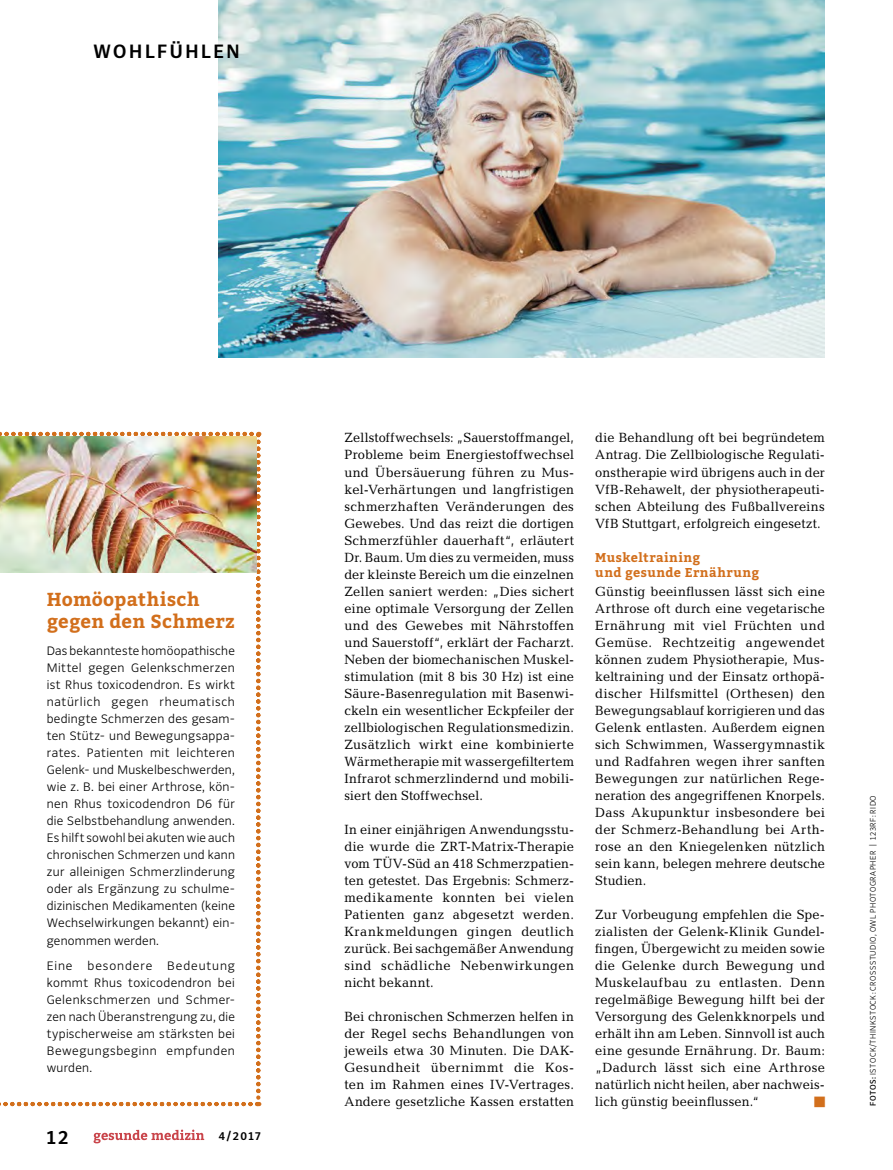
<style>
.page{position:relative;width:893px;height:1170px;background:#fff}
.page>*{position:absolute;margin:0;border:0;box-sizing:border-box;transform-origin:0 0}
.t1{font:500 21.3px "S Zo Sans";letter-spacing:.12em;color:#000}
.t2{font:700 18.75px/21.3px "Bitter";letter-spacing:.015em;color:#d26f1c}
.t3{font:13.5px/17px "Candida Std";letter-spacing:.015em;color:#000;text-align:justify;scale:.95 1}
.t4{font:300 13.5px/17px "S Zo Sans";letter-spacing:.025em;color:#000;text-align:justify}
.t5{font:13.5px/17px "Candida Std";letter-spacing:.015em;color:#000;text-align:justify;scale:.96 1}
.t6{font:700 12.75px/15px "Bitter";letter-spacing:.035em;color:#d26f1c}
.t7{font:500 12.75px "S Zo Sans";color:#000}
.t8{font:300 9px "S Zo Sans";letter-spacing:.055em;color:#000;scale:.95 1}
.s1{font-weight:400}
</style>
<div class="page">
<svg style="left:0;top:432px;width:260px;height:674px"></svg>
<img style="left:219px;top:0;width:606px;height:357px">
<img style="left:0;top:436px;width:256px;height:136px">
<svg style="left:94px;top:1129px;width:110px;height:14px"></svg>
<h1 class="t1" style="left:94px;top:39px;width:148px">WOHLFÜHLEN</h1>
<h2 class="t2" style="left:47px;top:588px;width:189px">Homöopathisch gegen den Schmerz</h2>
<p class="t4" style="left:47px;top:642px;width:190px">Das bekannteste homöopathische Mittel gegen Gelenkschmerzen ist Rhus toxicodendron. Es wirkt natürlich gegen rheumatisch bedingte Schmerzen des gesam&shy;ten Stütz- und Bewegungsappa&shy;rates. Patienten mit leichteren Gelenk- und Muskelbeschwerden, wie z. B. bei einer Arthrose, kön&shy;nen Rhus toxicodendron D6 für die Selbstbehandlung anwenden.<br>Es hilft sowohl bei akuten wie auch chronischen Schmerzen und kann zur alleinigen Schmerzlinderung oder als Ergänzung zu schulme&shy;dizinischen Medikamenten (keine Wechselwirkungen bekannt) ein&shy;genommen werden.</p>
<p class="t4" style="left:47px;top:957px;width:190px">Eine besondere Bedeutung kommt Rhus toxicodendron bei Gelenkschmerzen und Schmer&shy;zen nach Überanstrengung zu, die typischerweise am stärksten bei Bewegungsbeginn empfunden wurden.</p>
<h1 class="t1" style="left:47px;top:1125px;width:23px">12</h1>
<p class="t7" style="left:219px;top:1128px;width:43px">4/2017</p>
<p class="t3" style="left:344px;top:429px;width:243px">Zellstoffwechsels: „Sauerstoffmangel, Probleme beim Energiestoffwechsel und Übersäuerung führen zu Mus&shy;kel-Verhärtungen und langfristigen schmerzhaften Veränderungen des Gewebes. Und das reizt die dortigen Schmerzfühler dauerhaft“, erläutert Dr. Baum. Um dies zu vermeiden, muss der kleinste Bereich um die einzelnen Zellen saniert werden: „Dies sichert eine optimale Versorgung der Zellen und des Gewebes mit Nährstoffen und Sauerstoff“, erklärt der Facharzt.<br>Neben der biomechanischen Muskel&shy;stimulation (mit 8 bis 30 Hz) ist eine Säure-Basenregulation mit Basenwi&shy;ckeln ein wesentlicher Eckpfeiler der zellbiologischen Regulationsmedizin.<br>Zusätzlich wirkt eine kombinierte Wärmetherapie mit wassergefiltertem Infrarot schmerzlindernd und mobili&shy;siert den Stoffwechsel.</p>
<p class="t3" style="left:344px;top:820px;width:243px">In einer einjährigen Anwendungsstu&shy;die wurde die ZRT-Matrix-Therapie vom TÜV-Süd an 418 Schmerzpatien&shy;ten getestet. Das Ergebnis: Schmerz&shy;medikamente konnten bei vielen Patienten ganz abgesetzt werden.<br>Krankmeldungen gingen deutlich zurück. Bei sachgemäßer Anwendung sind schädliche Nebenwirkungen nicht bekannt.</p>
<p class="t3" style="left:344px;top:1007px;width:243px">Bei chronischen Schmerzen helfen in der Regel sechs Behandlungen von jeweils etwa 30 Minuten. Die DAK-Gesundheit übernimmt die Kos&shy;ten im Rahmen eines IV-Vertrages.<br>Andere gesetzliche Kassen erstatten</p>
<p class="t3" style="left:595px;top:429px;width:243px">die Behandlung oft bei begründetem Antrag. Die Zellbiologische Regulati&shy;onstherapie wird übrigens auch in der VfB-Rehawelt, der physiotherapeuti&shy;schen Abteilung des Fußballvereins VfB Stuttgart, erfolgreich eingesetzt.</p>
<p class="t6" style="left:595px;top:549px;width:165px">Muskeltraining<br>und gesunde Ernährung</p>
<p class="t5" style="left:595px;top:582px;width:241px">Günstig beeinflussen lässt sich eine Arthrose oft durch eine vegetarische Ernährung mit viel Früchten und Gemüse. Rechtzeitig angewendet können zudem Physiotherapie, Mus&shy;keltraining und der Einsatz orthopä&shy;discher Hilfsmittel (Orthesen) den Bewegungsablauf korrigieren und das Gelenk entlasten. Außerdem eignen sich Schwimmen, Wassergymnastik und Radfahren wegen ihrer sanften Bewegungen zur natürlichen Rege&shy;neration des angegriffenen Knorpels.<br>Dass Akupunktur insbesondere bei der Schmerz-Behandlung bei Arth&shy;rose an den Kniegelenken nützlich sein kann, belegen mehrere deutsche Studien.</p>
<p class="t3" style="left:595px;top:905px;width:243px">Zur Vorbeugung empfehlen die Spe&shy;zialisten der Gelenk-Klinik Gundel&shy;fingen, Übergewicht zu meiden sowie die Gelenke durch Bewegung und Muskelaufbau zu entlasten. Denn regelmäßige Bewegung hilft bei der Versorgung des Gelenkknorpels und erhält ihn am Leben. Sinnvoll ist auch eine gesunde Ernährung. Dr. Baum: „Dadurch lässt sich eine Arthrose natürlich nicht heilen, aber nachweis&shy;lich günstig beeinflussen.“</p>
<p class="t8" style="left:868px;top:1106px;width:329px;rotate:-90deg"><span class="s1">FOTOS:</span> ISTOCK/THINKSTOCK: CROSSSTUDIO, OWL PHOTOGRAPHER | 123RF: RIDO</p>
</div>
